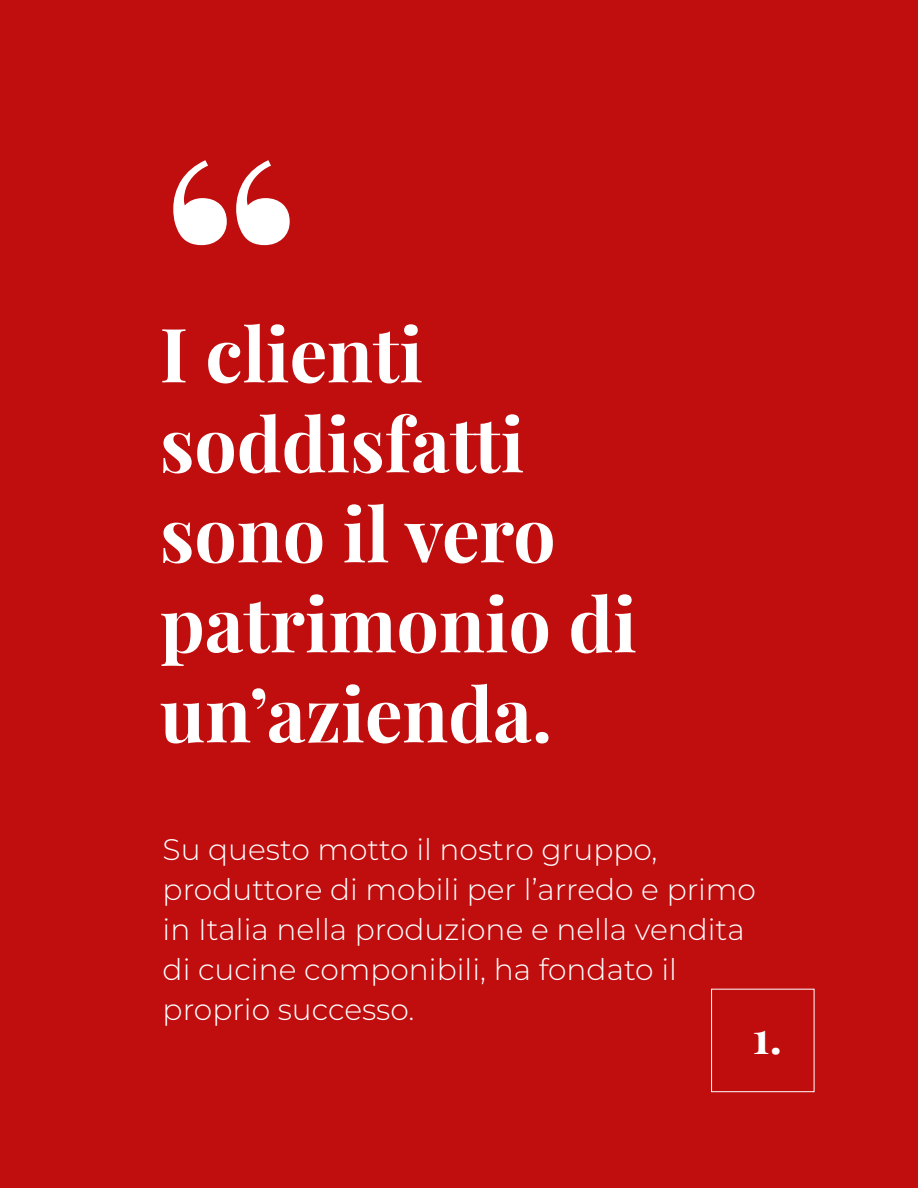
<style>
.page{position:relative;width:918px;height:1188px;background:#c00d0e}
.page>*{position:absolute;margin:0;border:0;box-sizing:border-box;transform-origin:0 0}
.t1{font:700 305.7px "Playfair Display";color:#fff}
.t2{font:700 75px/90px "Playfair Display";color:#fff}
.t3{font:700 45px "Playfair Display";color:#fff}
.t4{font:300 29.7px/40.2px "Montserrat";color:#fff}
</style>
<div class="page">
<div style="left:711px;top:989px;width:103px;height:103px;background:#bf0d0d;border:1px solid #fff"></div>
<h1 class="t1" style="left:160px;top:27px;width:143px">“</h1>
<h2 class="t2" style="left:160px;top:303px;width:479px">I clienti soddisfatti sono il vero patrimonio di un’azienda.</h2>
<p class="t4" style="left:163px;top:828px;width:595px">Su questo motto il nostro gruppo, produttore di mobili per l’arredo e primo in Italia nella produzione e nella vendita di cucine componibili, ha fondato il proprio successo.</p>
<h3 class="t3" style="left:753px;top:1002px;width:31px">1.</h3>
</div>
